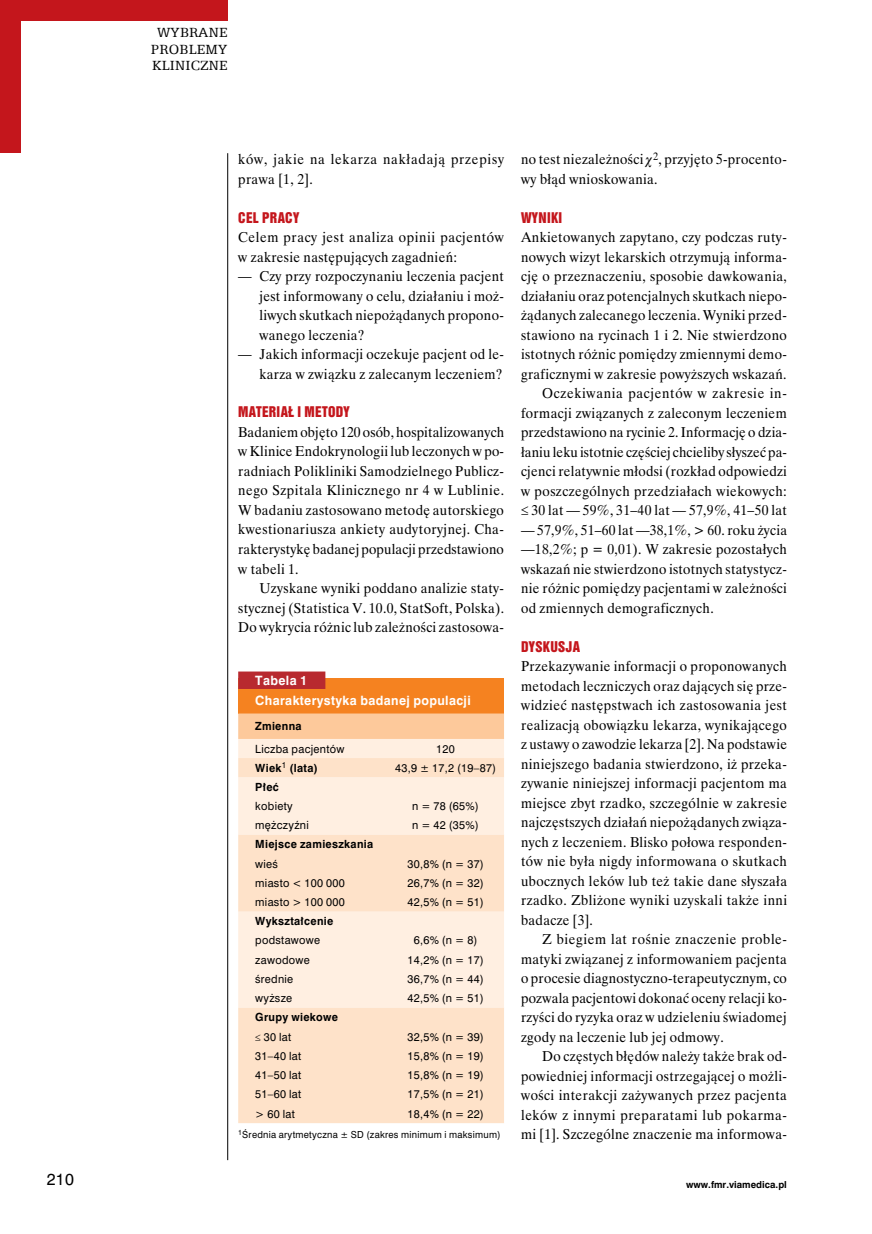
<style>
.page{position:relative;width:872px;height:1234px;background:#fff}
.page>*{position:absolute;margin:0;border:0;box-sizing:border-box;transform-origin:0 0}
.t1{font:15px/16.5px "Egyptian 505 EU";letter-spacing:.015em;color:#000;text-align:center}
.t2{font:15px "Swis 721 PL";color:#000}
.t3{font:14.25px/19.5px "Time Ibis EE";letter-spacing:.025em;color:#000;text-align:justify;scale:.95 1}
.t4{font:14.25px/19.5px "Time Ibis EE";letter-spacing:.045em;color:#000;scale:.95 1}
.t5{font:14.25px/19.5px "Time Ibis EE";letter-spacing:.06em;color:#000;scale:.95 1}
.t6{font:13.5px "Swis 921 EU";letter-spacing:.025em;color:#c4161c}
.t7{font:700 12px/20.4px "Swis 721 PL";letter-spacing:.03em;color:#fff}
.t8{font:10.5px/19.2px "Swis 721 PL";letter-spacing:.03em;color:#000}
.t9{font:700 10.5px "Swis 721 PL";letter-spacing:.03em;color:#000}
.t10{font:9px "Swis 721 PL";letter-spacing:.03em;color:#000}
.t11{font:700 9px "Swis 721 PL";color:#000}
.s1{font-weight:700}
</style>
<div class="page">
<hr style="left:227px;top:153px;width:1px;height:1006px;background:#000">
<div style="left:0;top:0;width:227px;height:21px;background:#c4161c"></div>
<div style="left:0;top:0;width:21px;height:153px;background:#c4161c"></div>
<div style="left:238px;top:678px;width:266px;height:35px;background:#f58220"></div>
<div style="left:238px;top:713px;width:266px;height:25px;background:#fdc99b"></div>
<div style="left:238px;top:738px;width:266px;height:19px;background:#ffefe1"></div>
<svg style="left:238px;top:757px;width:266px;height:365px;background:#fee7d3"></svg>
<div style="left:238px;top:671px;width:87px;height:17px;background:#b8292f"></div>
<p class="t1" style="left:151px;top:24px;width:78px">WYBRANE<br>PROBLEMY<br>KLINICZNE</p>
<p class="t5" style="left:238px;top:150px;width:281px">ków, jakie na lekarza nakładają przepisy prawa [1, 2].</p>
<p class="t6" style="left:238px;top:208px;width:63px">CEL PRACY</p>
<p class="t4" style="left:238px;top:227px;width:281px">Celem pracy jest analiza opinii pacjentów w zakresie następujących zagadnień:</p>
<p class="t3" style="left:259px;top:266px;width:259px;text-indent:-21px">— Czy przy rozpoczynaniu leczenia pacjent jest informowany o celu, działaniu i moż&shy;liwych skutkach niepożądanych propono&shy;wanego leczenia?</p>
<p class="t3" style="left:238px;top:344px;width:281px;text-align:right">— Jakich informacji oczekuje pacjent od le&shy;karza w związku z zalecanym leczeniem?</p>
<p class="t6" style="left:238px;top:403px;width:113px">MATERIAŁ I METODY</p>
<p class="t3" style="left:238px;top:422px;width:281px">Badaniem objęto 120 osób, hospitalizowanych w Klinice Endokrynologii lub leczonych w po&shy;radniach Polikliniki Samodzielnego Publicz&shy;nego Szpitala Klinicznego nr 4 w Lublinie.<br>W badaniu zastosowano metodę autorskiego kwestionariusza ankiety audytoryjnej. Cha&shy;rakterystykę badanej populacji przedstawiono w tabeli 1.</p>
<p class="t3" style="left:238px;top:578px;width:281px;text-indent:21px">Uzyskane wyniki poddano analizie staty&shy;stycznej (Statistica V. 10.0, StatSoft, Polska).<br>Do wykrycia różnic lub zależności zastosowa-</p>
<p class="t7" style="left:255px;top:669px;width:217px">Tabela 1<br>Charakterystyka badanej populacji</p>
<p class="t9" style="left:255px;top:719px;width:48px">Zmienna</p>
<p class="t8" style="left:255px;top:738px;width:91px">Liczba pacjentów</p>
<p class="t8" style="left:436px;top:738px;width:20px">120</p>
<p class="t9" style="left:255px;top:760px;width:64px">Wiek<sup>1</sup> (lata)</p>
<p class="t8" style="left:395px;top:757px;width:102px">43,9 ± 17,2 (19–87)</p>
<p class="t9" style="left:255px;top:779px;width:25px">Płeć</p>
<p class="t8" style="left:255px;top:796px;width:55px">kobiety mężczyźni</p>
<p class="t8" style="left:412px;top:796px;width:68px">n = 78 (65%) n = 42 (35%)</p>
<p class="t9" style="left:255px;top:837px;width:120px">Miejsce zamieszkania</p>
<p class="t8" style="left:255px;top:853px;width:91px">wieś<br>miasto &lt; 100 000 miasto &gt; 100 000</p>
<p class="t8" style="left:407px;top:853px;width:78px;text-align:justify">30,8% (n = 37)<br>26,7% (n = 32)<br>42,5% (n = 51)</p>
<p class="t9" style="left:255px;top:914px;width:80px">Wykształcenie</p>
<p class="t8" style="left:255px;top:930px;width:66px">podstawowe zawodowe średnie wyższe</p>
<p class="t8" style="left:407px;top:930px;width:78px;text-align:center">6,6% (n = 8)<br>14,2% (n = 17)<br>36,7% (n = 44)<br>42,5% (n = 51)</p>
<p class="t8" style="left:255px;top:1007px;width:84px"><span class="s1">Grupy wiekowe </span>≤ 30 lat<br>31–40 lat<br>41–50 lat<br>51–60 lat<br>&gt; 60 lat</p>
<p class="t8" style="left:407px;top:1026px;width:78px;text-align:justify">32,5% (n = 39)<br>15,8% (n = 19)<br>15,8% (n = 19)<br>17,5% (n = 21)<br>18,4% (n = 22)</p>
<p class="t10" style="left:238px;top:1128px;width:264px"><sup>1</sup>Średnia arytmetyczna ± SD (zakres minimum i maksimum)</p>
<p class="t3" style="left:521px;top:150px;width:281px">no test niezależności <sup>2</sup>, przyjęto 5-procento&shy;wy błąd wnioskowania.</p>
<p class="t6" style="left:521px;top:208px;width:42px">WYNIKI</p>
<p class="t3" style="left:521px;top:227px;width:281px;text-align:right">Ankietowanych zapytano, czy podczas ruty&shy;nowych wizyt lekarskich otrzymują informa&shy;cję o przeznaczeniu, sposobie dawkowania, działaniu oraz potencjalnych skutkach niepo&shy;żądanych zalecanego leczenia. Wyniki przed&shy;stawiono na rycinach 1 i 2. Nie stwierdzono istotnych różnic pomiędzy zmiennymi demo&shy;graficznymi w zakresie powyższych wskazań.<br>Oczekiwania pacjentów w zakresie in&shy;formacji związanych z zaleconym leczeniem przedstawiono na rycinie 2. Informację o dzia&shy;łaniu leku istotnie częściej chcieliby słyszeć pa&shy;cjenci relatywnie młodsi (rozkład odpowiedzi w poszczególnych przedziałach wiekowych: ≤ 30 lat — 59%, 31–40 lat — 57,9%, 41–50 lat</p>
<p class="t3" style="left:521px;top:520px;width:281px">— 57,9%, 51–60 lat —38,1%, &gt; 60. roku życia —18,2%; p = 0,01). W zakresie pozostałych wskazań nie stwierdzono istotnych statystycz&shy;nie różnic pomiędzy pacjentami w zależności od zmiennych demograficznych.</p>
<p class="t6" style="left:521px;top:637px;width:60px">DYSKUSJA</p>
<p class="t3" style="left:521px;top:656px;width:281px">Przekazywanie informacji o proponowanych metodach leczniczych oraz dających się prze&shy;widzieć następstwach ich zastosowania jest realizacją obowiązku lekarza, wynikającego z ustawy o zawodzie lekarza [2]. Na podstawie niniejszego badania stwierdzono, iż przeka&shy;zywanie niniejszej informacji pacjentom ma miejsce zbyt rzadko, szczególnie w zakresie najczęstszych działań niepożądanych związa&shy;nych z leczeniem. Blisko połowa responden&shy;tów nie była nigdy informowana o skutkach ubocznych leków lub też takie dane słyszała rzadko. Zbliżone wyniki uzyskali także inni badacze [3].</p>
<p class="t3" style="left:521px;top:929px;width:281px;text-indent:21px">Z biegiem lat rośnie znaczenie proble&shy;matyki związanej z informowaniem pacjenta o procesie diagnostyczno-terapeutycznym, co pozwala pacjentowi dokonać oceny relacji ko&shy;rzyści do ryzyka oraz w udzieleniu świadomej zgody na leczenie lub jej odmowy.</p>
<p class="t3" style="left:521px;top:1046px;width:281px;text-indent:21px">Do częstych błędów należy także brak od&shy;powiedniej informacji ostrzegającej o możli&shy;wości interakcji zażywanych przez pacjenta leków z innymi preparatami lub pokarma&shy;mi [1]. Szczególne znaczenie ma informowa-</p>
<p class="t2" style="left:47px;top:1169px;width:29px">210</p>
<p class="t11" style="left:686px;top:1178px;width:102px">www.fmr.viamedica.pl</p>
</div>
